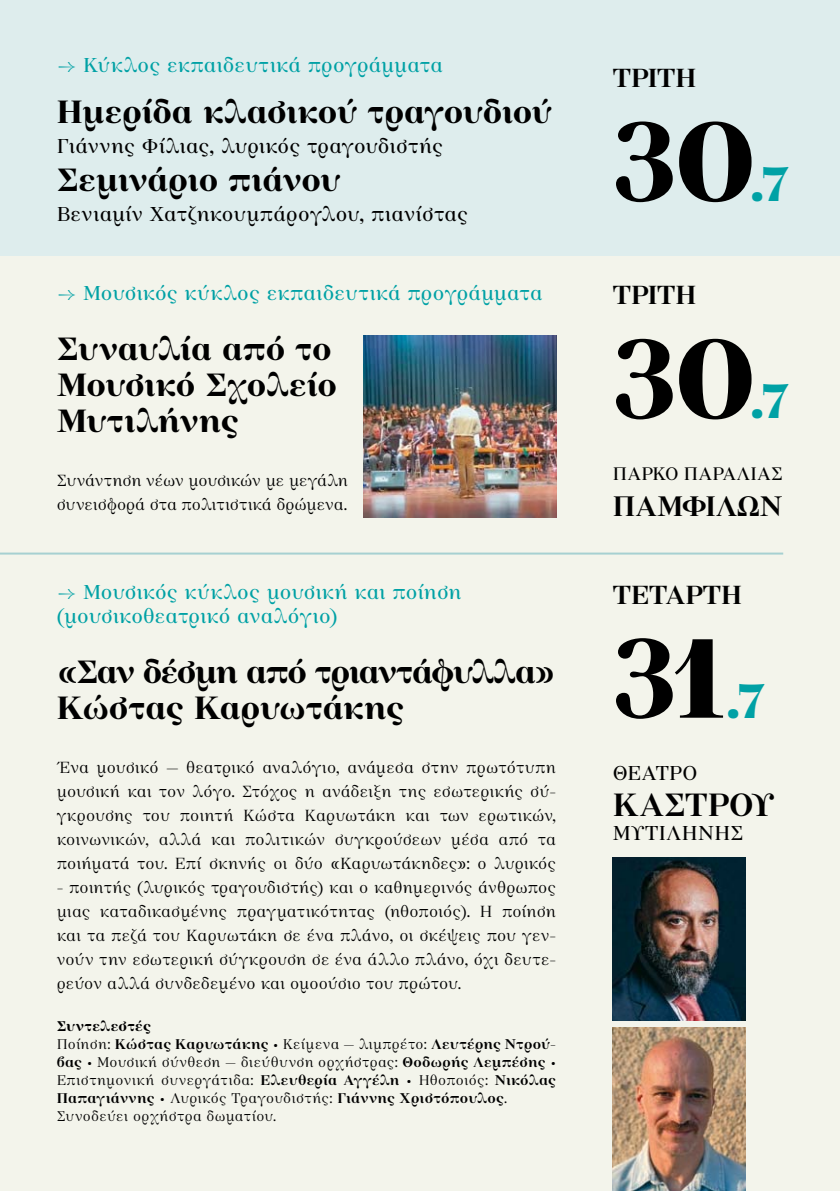
<style>
.page{position:relative;width:840px;height:1191px;background:#fff}
.page>*{position:absolute;margin:0;border:0;box-sizing:border-box;transform-origin:0 0}
.t1{font:800 112px "GFS Georgiou";color:#000}
.t2{font:800 48px "GFS Georgiou";color:#00a1a5}
.t3{font:700 32px/36px "GFS Georgiou";letter-spacing:-.02em;color:#000}
.t4{font:600 32px "GFS Georgiou";color:#000}
.t5{font:600 28px "GFS Georgiou";color:#000}
.t6{font:600 26px "GFS Georgiou";color:#000}
.t7{font:20px/24px "GFS Georgiou";color:#00a1a5}
.t8{font:20px "GFS Georgiou";letter-spacing:.015em;color:#000}
.t9{font:18px "GFS Georgiou";letter-spacing:.015em;color:#000}
.t10{font:300 16px/24px "GFS Georgiou";color:#000;text-align:justify}
.t11{font:300 14px/18px "GFS Georgiou";letter-spacing:.02em;color:#000}
.s1{font-weight:700}
.s2{font-weight:600}
</style>
<div class="page">
<div style="left:0;top:0;width:839px;height:1191px;background:#f3f4eb"></div>
<div style="left:0;top:0;width:839px;height:255px;background:#deeded"></div>
<img style="left:612px;top:1027px;width:132px;height:164px">
<img style="left:612px;top:857px;width:132px;height:163px">
<img style="left:363px;top:336px;width:193px;height:181px">
<hr style="left:0;top:552px;width:782px;height:2px;background:#a6d0d1">
<p class="t7" style="left:57px;top:51px;width:387px">→ Κύκλος εκπαιδευτικά προγράμματα</p>
<h3 class="t3" style="left:57px;top:91px;width:497px">Ημερίδα κλασικού τραγουδιού</h3>
<p class="t8" style="left:57px;top:130px;width:387px">Γιάννης Φίλιας, λυρικός τραγουδιστής</p>
<h3 class="t3" style="left:57px;top:159px;width:285px">Σεμινάριο πιάνου</h3>
<p class="t8" style="left:57px;top:198px;width:412px">Βενιαμίν Χατζηκουμπάρογλου, πιανίστας</p>
<p class="t7" style="left:57px;top:279px;width:487px">→ Μουσικός κύκλος εκπαιδευτικά προγράμματα</p>
<h3 class="t3" style="left:57px;top:328px;width:282px">Συναυλία από το<br>Μουσικό Σχολείο<br>Μυτιλήνης</h3>
<p class="t10" style="left:57px;top:466px;width:293px">Συνάντηση νέων μουσικών με μεγάλη συνεισφορά στα πολιτιστικά δρώμενα.</p>
<p class="t7" style="left:57px;top:578px;width:406px">→ Μουσικός κύκλος μουσική και ποίηση (μουσικοθεατρικό αναλόγιο)</p>
<h3 class="t3" style="left:57px;top:651px;width:500px">«Σαν δέσμη από τριαντάφυλλα»<br>Κώστας Καρυωτάκης</h3>
<p class="t10" style="left:57px;top:754px;width:500px">Ένα μουσικό – θεατρικό αναλόγιο, ανάμεσα στην πρωτότυπη μουσική και τον λόγο. Στόχος η ανάδειξη της εσωτερικής σύ&shy;γκρουσης του ποιητή Κώστα Καρυωτάκη και των ερωτικών, κοινωνικών, αλλά και πολιτικών συγκρούσεων μέσα από τα ποιήματά του. Επί σκηνής οι δύο «Καρυωτάκηδες»: ο λυρικός</p>
<p class="t10" style="left:57px;top:874px;width:500px">- ποιητής (λυρικός τραγουδιστής) και ο καθημερινός άνθρωπος μιας καταδικασμένης πραγματικότητας (ηθοποιός). Η ποίηση και τα πεζά του Καρυωτάκη σε ένα πλάνο, οι σκέψεις που γεν&shy;νούν την εσωτερική σύγκρουση σε ένα άλλο πλάνο, όχι δευτε&shy;ρεύον αλλά συνδεδεμένο και ομοούσιο του πρώτου.</p>
<p class="t11" style="left:57px;top:1016px;width:500px"><span class="s1">Συντελεστές<br></span>Ποίηση: <span class="s2">Κώστας Καρυωτάκης</span> • Κείμενα – λιμπρέτο: <span class="s2">Λευτέρης Ντρού&shy;βας</span> • Μουσική σύνθεση – διεύθυνση ορχήστρας: <span class="s2">Θοδωρής Λεμπέσης</span> • Επιστημονική συνεργάτιδα: <span class="s2">Ελευθερία Αγγέλη</span> • Ηθοποιός: <span class="s2">Νικόλας Παπαγιάννης</span> • Λυρικός Τραγουδιστής: <span class="s2">Γιάννης Χριστόπουλος</span>.<br>Συνοδεύει ορχήστρα δωματίου.</p>
<h3 class="t6" style="left:612px;top:58px;width:85px">τριτη</h3>
<h1 class="t1" style="left:612px;top:76px;width:144px">30</h1>
<h2 class="t2" style="left:749px;top:147px;width:41px">.7</h2>
<h3 class="t6" style="left:612px;top:275px;width:85px">τριτη</h3>
<h1 class="t1" style="left:612px;top:293px;width:144px">30</h1>
<h2 class="t2" style="left:749px;top:364px;width:41px">.7</h2>
<p class="t9" style="left:612px;top:460px;width:169px">Πάρκο παραλίας</p>
<h3 class="t5" style="left:612px;top:485px;width:171px">ΠαμφίλΩΝ</h3>
<h3 class="t6" style="left:612px;top:574px;width:130px">τεταρτη</h3>
<h1 class="t1" style="left:612px;top:592px;width:114px">31</h1>
<h2 class="t2" style="left:725px;top:664px;width:41px">.7</h2>
<p class="t8" style="left:612px;top:758px;width:86px">Θέατρο</p>
<h3 class="t4" style="left:612px;top:780px;width:163px">καστροΥ</h3>
<p class="t8" style="left:612px;top:818px;width:132px">μυτιληνησ</p>
</div>
